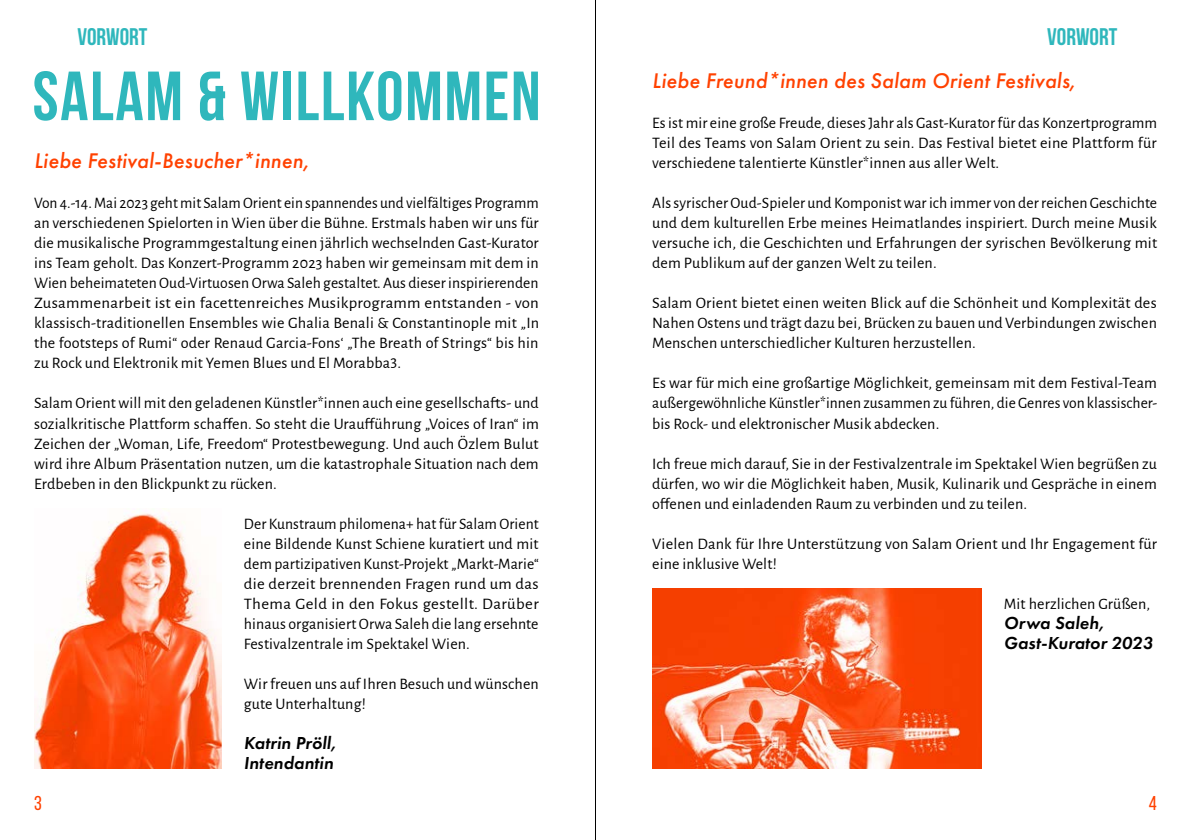
<style>
.page{position:relative;width:1191px;height:840px;background:#fff}
.page>*{position:absolute;margin:0;border:0;box-sizing:border-box;transform-origin:0 0}
.t1{font:700 69.4px "Bebas Neue";letter-spacing:.025em;color:#2fb7bc}
.seitentitel_links{font:700 24px "Bebas Neue";color:#2fb7bc}
.body{font:italic 500 22px "Futura PT";letter-spacing:.01em;color:#ff4100}
.t2{font:20px "Bebas Neue";color:#ff4100}
.body-2{font:italic 600 18px/20px "Futura PT";letter-spacing:.01em;color:#000}
.body-3{font:16px/20px "Alegreya Sans";letter-spacing:.01em;color:#000;text-align:justify}
.body-4{font:16px/20px "Alegreya Sans";letter-spacing:.01em;color:#000;text-align:justify;scale:.96 1}
</style>
<div class="page">
<hr style="left:595px;top:0;width:1px;height:839px;background:#000">
<img style="left:34px;top:508px;width:187px;height:260px">
<img style="left:652px;top:588px;width:329px;height:180px">
<p class="seitentitel_links" style="left:77px;top:24px;width:71px">VORWORT</p>
<p class="seitentitel_links" style="left:1047px;top:24px;width:71px">VORWORT</p>
<p class="t1" style="left:33px;top:58px;width:509px">SALAM &amp; WILLKOMMEN</p>
<p class="body" style="left:652px;top:67px;width:424px">Liebe Freund*innen des Salam Orient Festivals,</p>
<p class="body-3" style="left:652px;top:112px;width:506px">Es ist mir eine große Freude, dieses Jahr als Gast-Kurator für das Konzertprogramm Teil des Teams von Salam Orient zu sein. Das Festival bietet eine Plattform für verschiedene talentierte Künstler*innen aus aller Welt.</p>
<p class="body-3" style="left:652px;top:192px;width:506px">Als syrischer Oud-Spieler und Komponist war ich immer von der reichen Geschichte und dem kulturellen Erbe meines Heimatlandes inspiriert. Durch meine Musik versuche ich, die Geschichten und Erfahrungen der syrischen Bevölkerung mit dem Publikum auf der ganzen Welt zu teilen.</p>
<p class="body-3" style="left:652px;top:292px;width:506px">Salam Orient bietet einen weiten Blick auf die Schönheit und Komplexität des Nahen Ostens und trägt dazu bei, Brücken zu bauen und Verbindungen zwischen Menschen unterschiedlicher Kulturen herzustellen.</p>
<p class="body-3" style="left:652px;top:372px;width:506px">Es war für mich eine großartige Möglichkeit, gemeinsam mit dem Festival-Team außergewöhnliche Künstler*innen zusammen zu führen, die Genres von klassischer&shy;bis Rock- und elektronischer Musik abdecken.</p>
<p class="body-3" style="left:652px;top:452px;width:506px">Ich freue mich darauf, Sie in der Festivalzentrale im Spektakel Wien begrüßen zu dürfen, wo wir die Möglichkeit haben, Musik, Kulinarik und Gespräche in einem offenen und einladenden Raum zu verbinden und zu teilen.</p>
<p class="body-3" style="left:652px;top:532px;width:506px">Vielen Dank für Ihre Unterstützung von Salam Orient und Ihr Engagement für eine inklusive Welt!</p>
<p class="body-3" style="left:1003px;top:592px;width:148px">Mit herzlichen Grüßen,</p>
<p class="body-2" style="left:1003px;top:612px;width:151px">Orwa Saleh,<br>Gast-Kurator 2023</p>
<p class="body" style="left:34px;top:147px;width:276px">Liebe Festival-Besucher*innen,</p>
<p class="body-4" style="left:34px;top:192px;width:527px">Von 4.-14. Mai 2023 geht mit Salam Orient ein spannendes und vielfältiges Programm an verschiedenen Spielorten in Wien über die Bühne. Erstmals haben wir uns für die musikalische Programmgestaltung einen jährlich wechselnden Gast-Kurator ins Team geholt. Das Konzert-Programm 2023 haben wir gemeinsam mit dem in Wien beheimateten Oud-Virtuosen Orwa Saleh gestaltet. Aus dieser inspirierenden Zusammenarbeit ist ein facettenreiches Musikprogramm entstanden - von klassisch-traditionellen Ensembles wie Ghalia Benali &amp; Constantinople mit „In the footsteps of Rumi“ oder Renaud Garcia-Fons‘ „The Breath of Strings“ bis hin zu Rock und Elektronik mit Yemen Blues und El Morabba3.</p>
<p class="body-3" style="left:34px;top:392px;width:506px">Salam Orient will mit den geladenen Künstler*innen auch eine gesellschafts- und sozialkritische Plattform schaffen. So steht die Uraufführung „Voices of Iran“ im Zeichen der „Woman, Life, Freedom“ Protestbewegung. Und auch Özlem Bulut wird ihre Album Präsentation nutzen, um die katastrophale Situation nach dem Erdbeben in den Blickpunkt zu rücken.</p>
<p class="body-3" style="left:244px;top:512px;width:296px">Der Kunstraum philomena+ hat für Salam Orient eine Bildende Kunst Schiene kuratiert und mit dem partizipativen Kunst-Projekt „Markt-Marie“ die derzeit brennenden Fragen rund um das Thema Geld in den Fokus gestellt. Darüber hinaus organisiert Orwa Saleh die lang ersehnte Festivalzentrale im Spektakel Wien.</p>
<p class="body-3" style="left:244px;top:672px;width:296px">Wir freuen uns auf Ihren Besuch und wünschen gute Unterhaltung!</p>
<p class="body-2" style="left:244px;top:732px;width:93px">Katrin Pröll,</p>
<p class="body-2" style="left:244px;top:752px;width:91px">Intendantin</p>
<p class="t2" style="left:34px;top:791px;width:9px">3</p>
<p class="t2" style="left:1149px;top:791px;width:9px">4</p>
</div>
